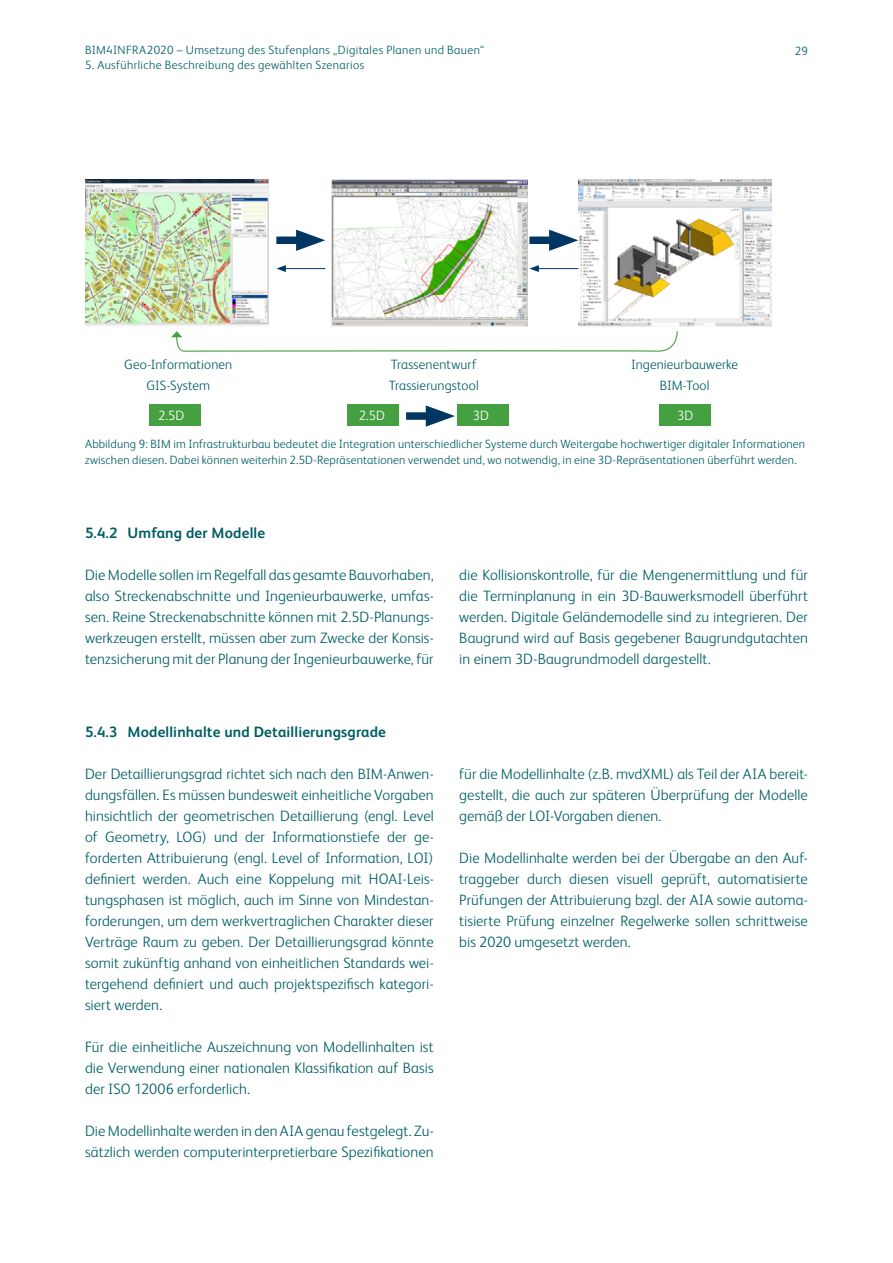
<style>
.page{position:relative;width:893px;height:1263px;background:#fff}
.page>*{position:absolute;margin:0;border:0;box-sizing:border-box;transform-origin:0 0}
.t1{font:300 15px/21px "FS Albert Pro";letter-spacing:.005em;color:#005e63;text-align:justify}
.t2{font:700 15px "FS Albert Pro";letter-spacing:.01em;color:#005e63}
.t3{font:300 13.5px/20.7px "FS Albert Pro";letter-spacing:.01em;color:#005e63;text-align:center}
.t4{font:300 13.5px "FS Albert Pro";color:#fff}
.t5{font:300 12px/16.5px "FS Albert Pro";letter-spacing:.015em;color:#005e63}
.t6{font:300 12px "FS Albert Pro";letter-spacing:.035em;color:#005e63}
</style>
<div class="page">
<img style="left:85px;top:179px;width:183px;height:148px">
<img style="left:332px;top:179px;width:196px;height:148px">
<img style="left:578px;top:179px;width:193px;height:148px">
<hr style="left:283px;top:268px;width:42px;height:1px;background:#003661">
<svg style="left:276px;top:265px;width:10px;height:7px"></svg>
<div style="left:276px;top:237px;width:32px;height:7px;background:#003661"></div>
<svg style="left:296px;top:230px;width:29px;height:21px"></svg>
<div style="left:406px;top:412px;width:32px;height:8px;background:#003661"></div>
<svg style="left:426px;top:405px;width:29px;height:22px"></svg>
<hr style="left:536px;top:268px;width:42px;height:1px;background:#003661">
<svg style="left:529px;top:265px;width:10px;height:7px"></svg>
<div style="left:529px;top:237px;width:32px;height:7px;background:#003661"></div>
<svg style="left:549px;top:230px;width:29px;height:21px"></svg>
<svg style="left:171px;top:331px;width:507px;height:21px"></svg>
<div style="left:150px;top:405px;width:51px;height:21px;background:#45a042"></div>
<div style="left:348px;top:405px;width:51px;height:21px;background:#45a042"></div>
<div style="left:457px;top:405px;width:51px;height:21px;background:#45a042"></div>
<div style="left:659px;top:405px;width:51px;height:21px;background:#45a042"></div>
<p class="t6" style="left:85px;top:42px;width:401px">BIM4INFRA2020 – Umsetzung des Stufenplans „Digitales Planen und Bauen“</p>
<p class="t6" style="left:85px;top:57px;width:281px">5. Ausführliche Beschreibung des gewählten Szenarios</p>
<p class="t5" style="left:795px;top:42px;width:15px">29</p>
<p class="t3" style="left:124px;top:353px;width:109px">Geo-Informationen<br>GIS-System</p>
<p class="t3" style="left:389px;top:353px;width:91px;text-align:left">Trassenentwurf<br>Trassierungstool</p>
<p class="t3" style="left:631px;top:353px;width:109px">Ingenieurbauwerke<br>BIM-Tool</p>
<p class="t4" style="left:359px;top:406px;width:28px">2.5D</p>
<p class="t4" style="left:473px;top:406px;width:18px">3D</p>
<p class="t4" style="left:677px;top:406px;width:18px">3D</p>
<p class="t5" style="left:85px;top:434px;width:722px">Abbildung 9: BIM im Infrastrukturbau bedeutet die Integration unterschiedlicher Systeme durch Weitergabe hochwertiger digitaler Informationen zwischen diesen. Dabei können weiterhin 2.5D-Repräsentationen verwendet und, wo notwendig, in eine 3D-Repräsentationen überführt werden.</p>
<p class="t4" style="left:158px;top:406px;width:28px">2.5D</p>
<p class="t2" style="left:85px;top:522px;width:182px">5.4.2 Umfang der Modelle</p>
<p class="t1" style="left:85px;top:563px;width:350px">Die Modelle sollen im Regelfall das gesamte Bauvorhaben, also Streckenabschnitte und Ingenieurbauwerke, umfas&shy;sen. Reine Streckenabschnitte können mit 2.5D-Planungs&shy;werkzeugen erstellt, müssen aber zum Zwecke der Konsis&shy;tenzsicherung mit der Planung der Ingenieurbauwerke, für</p>
<p class="t1" style="left:459px;top:563px;width:350px">die Kollisionskontrolle, für die Mengenermittlung und für die Terminplanung in ein 3D-Bauwerksmodell überführt werden. Digitale Geländemodelle sind zu integrieren. Der Baugrund wird auf Basis gegebener Baugrundgutachten in einem 3D-Baugrundmodell dargestellt.</p>
<p class="t2" style="left:85px;top:721px;width:302px">5.4.3 Modellinhalte und Detaillierungsgrade</p>
<p class="t1" style="left:85px;top:763px;width:350px">Der Detaillierungsgrad richtet sich nach den BIM-Anwen&shy;dungsfällen. Es müssen bundesweit einheitliche Vorgaben hinsichtlich der geometrischen Detaillierung (engl. Level of Geometry, LOG) und der Informationstiefe der ge&shy;forderten Attribuierung (engl. Level of Information, LOI) definiert werden. Auch eine Koppelung mit HOAI-Leis&shy;tungsphasen ist möglich, auch im Sinne von Mindestan&shy;forderungen, um dem werkvertraglichen Charakter dieser Verträge Raum zu geben. Der Detaillierungsgrad könnte somit zukünftig anhand von einheitlichen Standards wei&shy;tergehend definiert und auch projektspezifisch kategori&shy;siert werden.</p>
<p class="t1" style="left:85px;top:1036px;width:350px">Für die einheitliche Auszeichnung von Modellinhalten ist die Verwendung einer nationalen Klassifikation auf Basis der ISO 12006 erforderlich.</p>
<p class="t1" style="left:85px;top:1120px;width:350px">Die Modellinhalte werden in den AIA genau festgelegt. Zu&shy;sätzlich werden computerinterpretierbare Spezifikationen</p>
<p class="t1" style="left:459px;top:763px;width:350px">für die Modellinhalte (z.B. mvdXML) als Teil der AIA bereit&shy;gestellt, die auch zur späteren Überprüfung der Modelle gemäß der LOI-Vorgaben dienen.</p>
<p class="t1" style="left:459px;top:847px;width:350px">Die Modellinhalte werden bei der Übergabe an den Auf&shy;traggeber durch diesen visuell geprüft, automatisierte Prüfungen der Attribuierung bzgl. der AIA sowie automa&shy;tisierte Prüfung einzelner Regelwerke sollen schrittweise bis 2020 umgesetzt werden.</p>
</div>
